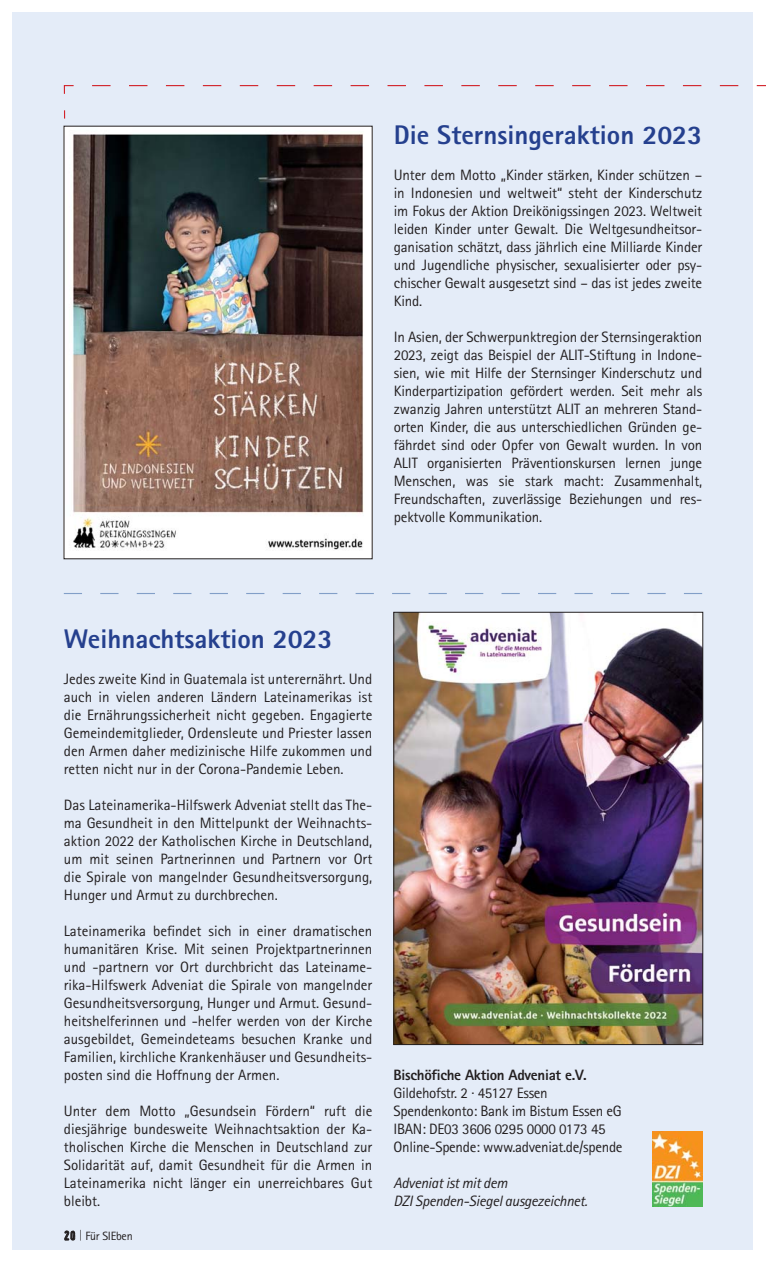
<style>
.page{position:relative;width:766px;height:1263px;background:#fff}
.page>*{position:absolute;margin:0;border:0;box-sizing:border-box;transform-origin:0 0}
.t1{font:800 27px "Rotis Sans Serif";color:#25408e}
.t2{font:15px/18px "Rotis Sans Serif";letter-spacing:-.01em;color:#231f20;text-align:justify}
.t3{font:italic 15px/18px "Rotis Sans Serif";letter-spacing:-.02em;color:#231f20}
.t4{font:800 15px "Rotis Sans Serif";letter-spacing:-.02em;color:#231f20}
.t5{font:12px "Rotis Sans Serif";letter-spacing:-.02em;color:#231f20}
.s1{font-family:"Confidential"}
.s2{font-weight:300}
</style>
<div class="page">
<div style="left:13px;top:13px;width:740px;height:1237px;background:#e4ecf8"></div>
<svg style="left:92px;top:85px;width:647px;height:1px"></svg>
<svg style="left:63px;top:85px;width:11px;height:9px"></svg>
<img style="left:66px;top:128px;width:304px;height:429px">
<svg style="left:64px;top:593px;width:638px;height:1px"></svg>
<img style="left:652px;top:1131px;width:50px;height:75px">
<img style="left:395px;top:614px;width:305px;height:429px">
<div style="left:393px;top:612px;width:309px;height:433px;border:1px solid #231f20"></div>
<h1 class="t1" style="left:393px;top:125px;width:310px">Die Sternsingeraktion 2023</h1>
<p class="t2" style="left:393px;top:167px;width:310px">Unter dem Motto „Kinder stärken, Kinder schützen – in Indonesien und weltweit“ steht der Kinderschutz im Fokus der Aktion Dreikönigssingen 2023. Weltweit leiden Kinder unter Gewalt. Die Weltgesundheitsor&shy;ganisation schätzt, dass jährlich eine Milliarde Kinder und Jugendliche physischer, sexualisierter oder psy&shy;chischer Gewalt ausgesetzt sind – das ist jedes zweite Kind.</p>
<p class="t2" style="left:393px;top:329px;width:310px">In Asien, der Schwerpunktregion der Sternsingeraktion 2023, zeigt das Beispiel der ALIT-Stiftung in Indone&shy;sien, wie mit Hilfe der Sternsinger Kinderschutz und Kinderpartizipation gefördert werden. Seit mehr als zwanzig Jahren unterstützt ALIT an mehreren Stand&shy;orten Kinder, die aus unterschiedlichen Gründen ge&shy;fährdet sind oder Opfer von Gewalt wurden. In von ALIT organisierten Präventionskursen lernen junge Menschen, was sie stark macht: Zusammenhalt, Freundschaften, zuverlässige Beziehungen und res&shy;pektvolle Kommunikation.</p>
<h1 class="t1" style="left:64px;top:629px;width:270px">Weihnachtsaktion 2023</h1>
<p class="t2" style="left:64px;top:671px;width:310px">Jedes zweite Kind in Guatemala ist unterernährt. Und auch in vielen anderen Ländern Lateinamerikas ist die Ernährungssicherheit nicht gegeben. Engagierte Gemeindemitglieder, Ordensleute und Priester lassen den Armen daher medizinische Hilfe zukommen und retten nicht nur in der Corona-Pandemie Leben.</p>
<p class="t2" style="left:64px;top:797px;width:310px">Das Lateinamerika-Hilfswerk Adveniat stellt das The&shy;ma Gesundheit in den Mittelpunkt der Weihnachts&shy;aktion 2022 der Katholischen Kirche in Deutschland, um mit seinen Partnerinnen und Partnern vor Ort die Spirale von mangelnder Gesundheitsversorgung, Hunger und Armut zu durchbrechen.</p>
<p class="t2" style="left:64px;top:923px;width:310px">Lateinamerika befindet sich in einer dramatischen humanitären Krise. Mit seinen Projektpartnerinnen und -partnern vor Ort durchbricht das Lateiname&shy;rika-Hilfswerk Adveniat die Spirale von mangelnder Gesundheitsversorgung, Hunger und Armut. Gesund&shy;heitshelferinnen und -helfer werden von der Kirche ausgebildet, Gemeindeteams besuchen Kranke und Familien, kirchliche Krankenhäuser und Gesundheits&shy;posten sind die Hoffnung der Armen.</p>
<p class="t2" style="left:64px;top:1103px;width:310px">Unter dem Motto „Gesundsein Fördern“ ruft die diesjährige bundesweite Weihnachtsaktion der Ka&shy;tholischen Kirche die Menschen in Deutschland zur Solidarität auf, damit Gesundheit für die Armen in Lateinamerika nicht länger ein unerreichbares Gut bleibt.</p>
<p class="t5" style="left:64px;top:1232px;width:70px"><span class="s1">20</span> <span class="s2">|</span> Für SIEben</p>
<p class="t4" style="left:393px;top:1070px;width:195px">Bischöfiche Aktion Adveniat e.V.</p>
<p class="t2" style="left:393px;top:1085px;width:230px;text-align:left">Gildehofstr. 2 · 45127 Essen Spendenkonto: Bank im Bistum Essen eG IBAN: DE03 3606 0295 0000 0173 45<br>Online-Spende: www.adveniat.de/spende</p>
<p class="t3" style="left:393px;top:1175px;width:195px">Adveniat ist mit dem<br>DZI Spenden-Siegel ausgezeichnet.</p>
</div>
